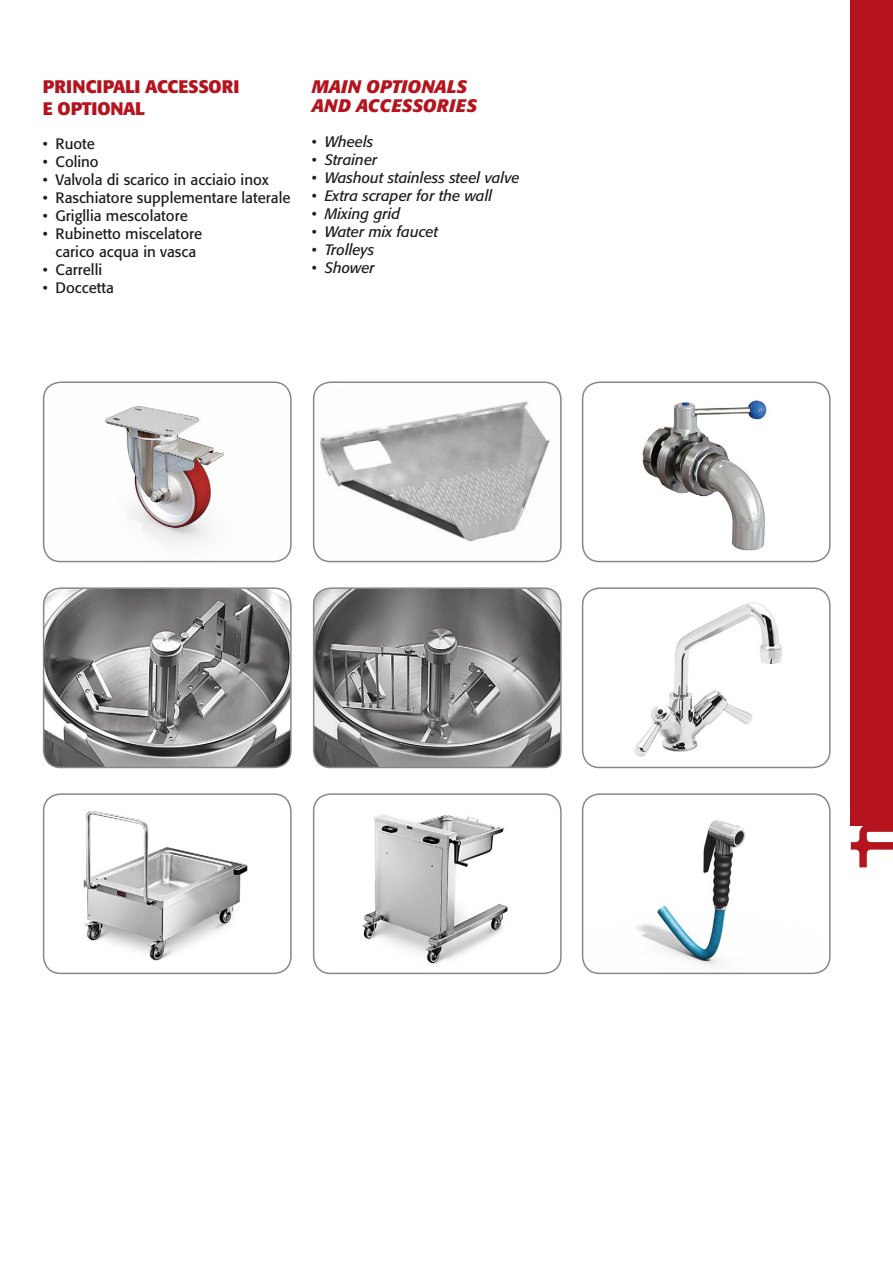
<style>
.page{position:relative;width:893px;height:1263px;background:#fff}
.page>*{position:absolute;margin:0;border:0;box-sizing:border-box;transform-origin:0 0}
.t1{font:700 18px/21.6px "Formata";letter-spacing:-.01em;color:#b5131d}
.t2{font:italic 700 18px/19.5px "Formata";letter-spacing:.02em;color:#b5131d}
.t3{font:15px/18px "Formata";color:#1d1d1b;text-align:center}
.t4{font:italic 15px "Formata";color:#1d1d1b}
</style>
<div class="page">
<svg style="left:851px;top:825px;width:42px;height:42px"></svg>
<div style="left:851px;top:0;width:42px;height:825px;background:#b5131d"></div>
<img style="left:44px;top:384px;width:247px;height:178px">
<div style="left:43px;top:381px;width:249px;height:181px;border:2px solid #878787;border-radius:17px"></div>
<img style="left:642px;top:400px;width:125px;height:151px">
<div style="left:582px;top:381px;width:249px;height:181px;border:2px solid #878787;border-radius:17px"></div>
<img style="left:314px;top:384px;width:247px;height:178px">
<div style="left:313px;top:381px;width:249px;height:181px;border:2px solid #878787;border-radius:17px"></div>
<img style="left:44px;top:590px;width:247px;height:177px">
<div style="left:43px;top:587px;width:249px;height:181px;border:2px solid #878787;border-radius:17px"></div>
<img style="left:362px;top:814px;width:146px;height:151px">
<div style="left:313px;top:793px;width:249px;height:181px;border:2px solid #878787;border-radius:17px"></div>
<img style="left:634px;top:602px;width:148px;height:155px">
<div style="left:582px;top:587px;width:249px;height:181px;border:2px solid #878787;border-radius:17px"></div>
<img style="left:83px;top:810px;width:165px;height:151px">
<div style="left:43px;top:793px;width:249px;height:181px;border:2px solid #878787;border-radius:17px"></div>
<img style="left:583px;top:796px;width:247px;height:177px">
<div style="left:582px;top:793px;width:249px;height:181px;border:2px solid #878787;border-radius:17px"></div>
<img style="left:314px;top:590px;width:247px;height:177px">
<div style="left:313px;top:587px;width:249px;height:181px;border:2px solid #878787;border-radius:17px"></div>
<p class="t1" style="left:43px;top:76px;width:198px">PRINCIPALI ACCESSORI<br>E OPTIONAL</p>
<p class="t3" style="left:43px;top:135px;width:54px">• Ruote</p>
<p class="t3" style="left:43px;top:153px;width:57px">• Colino</p>
<p class="t3" style="left:43px;top:171px;width:227px">• Valvola di scarico in acciaio inox</p>
<p class="t3" style="left:43px;top:189px;width:249px">• Raschiatore supplementare laterale</p>
<p class="t3" style="left:43px;top:207px;width:146px">• Grigllia mescolatore</p>
<p class="t3" style="left:43px;top:225px;width:161px">• Rubinetto miscelatore carico acqua in vasca</p>
<p class="t3" style="left:43px;top:261px;width:61px">• Carrelli</p>
<p class="t3" style="left:43px;top:279px;width:73px">• Doccetta</p>
<p class="t2" style="left:312px;top:77px;width:167px">MAIN OPTIONALS<br>AND ACCESSORIES</p>
<p class="t4" style="left:312px;top:133px;width:63px">• Wheels</p>
<p class="t4" style="left:312px;top:151px;width:67px">• Strainer</p>
<p class="t4" style="left:312px;top:169px;width:209px">• Washout stainless steel valve</p>
<p class="t4" style="left:312px;top:187px;width:182px">• Extra scraper for the wall</p>
<p class="t4" style="left:312px;top:205px;width:90px">• Mixing grid</p>
<p class="t4" style="left:312px;top:223px;width:128px">• Water mix faucet</p>
<p class="t4" style="left:312px;top:241px;width:64px">• Trolleys</p>
<p class="t4" style="left:312px;top:259px;width:65px">• Shower</p>
</div>
